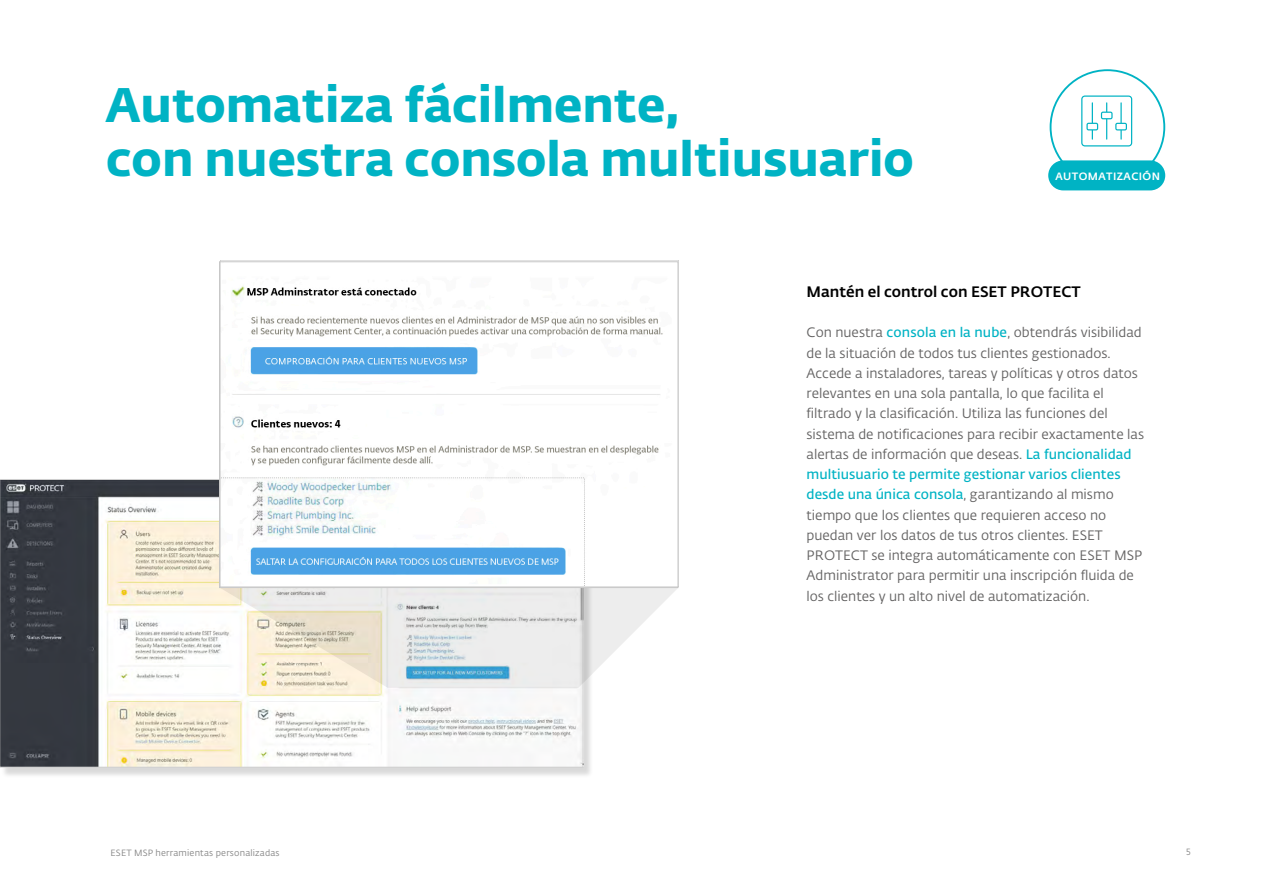
<style>
.page{position:relative;width:1263px;height:893px;background:#fff}
.page>*{position:absolute;margin:0;border:0;box-sizing:border-box;transform-origin:0 0}
.t1{font:48px/54px "Fedra Sans Alt Pro Bold LF";color:#00b3c4}
.t2{font:15px "Fedra Sans Alt Pro Med LF";color:#000}
.t3{font:13.5px/20.2px "Fedra Sans Alt Pro Book LF";color:#646363}
.t4{font:13.5px/20.2px "Fedra Sans Alt Pro Demi LF";letter-spacing:.005em;color:#00b3c4}
.t5{font:10.5px "Fedra Sans Alt Pro Med LF";letter-spacing:.04em;color:#fff}
.t6{font:9px "Fedra Sans Alt Pro Book LF";letter-spacing:.02em;color:#878787}
.s1{font-family:"Fedra Sans Alt Pro Demi LF";color:#00b3c4}
.s2{font-family:"Fedra Sans Alt Pro Book LF";color:#646363}
</style>
<div class="page">
<div style="left:1px;top:481px;width:593px;height:297px;background:#000;opacity:.15"></div>
<img style="left:2px;top:481px;width:579px;height:284px">
<svg style="left:220px;top:588px;width:458px;height:100px;fill:#ededec"></svg>
<img style="left:221px;top:260px;width:458px;height:326px">
<div style="left:219px;top:261px;width:459px;height:327px;border:1px solid #c6c6c6"></div>
<div style="left:1048px;top:160px;width:117px;height:30px;background:#00b3c4;border-radius:15px"></div>
<svg style="left:1081px;top:95px;width:51px;height:52px"></svg>
<h1 class="t1" style="left:106px;top:74px;width:809px">Automatiza fácilmente,<br>con nuestra consola multiusuario</h1>
<p class="t5" style="left:1055px;top:168px;width:106px">AUTOMATIZACIÓN</p>
<p class="t2" style="left:806px;top:280px;width:276px">Mantén el control con ESET PROTECT</p>
<p class="t3" style="left:806px;top:322px;width:339px">Con nuestra <span class="s1">consola en la nube</span>, obtendrás visibilidad de la situación de todos tus clientes gestionados.<br>Accede a instaladores, tareas y políticas y otros datos relevantes en una sola pantalla, lo que facilita el filtrado y la clasificación. Utiliza las funciones del sistema de notificaciones para recibir exactamente las alertas de información que deseas. <span class="s1">La funcionalidad</span></p>
<p class="t4" style="left:806px;top:464px;width:315px">multiusuario te permite gestionar varios clientes desde una única consola<span class="s2">, garantizando al mismo</span></p>
<p class="t3" style="left:806px;top:504px;width:337px">tiempo que los clientes que requieren acceso no puedan ver los datos de tus otros clientes. ESET PROTECT se integra automáticamente con ESET MSP Administrator para permitir una inscripción fluida de los clientes y un alto nivel de automatización.</p>
<p class="t6" style="left:111px;top:847px;width:171px">ESET MSP herramientas personalizadas</p>
<p class="t6" style="left:1186px;top:846px;width:6px">5</p>
</div>
